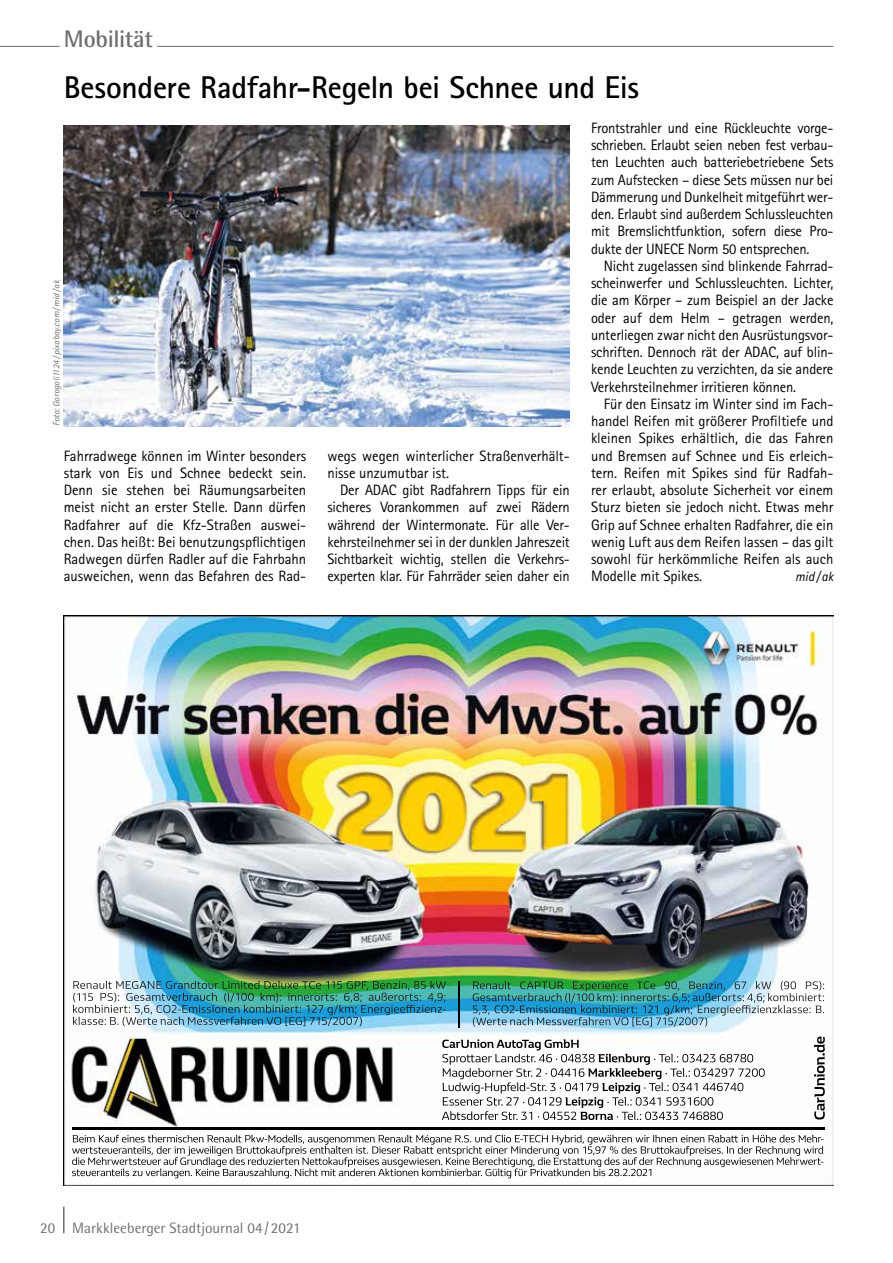
<style>
.page{position:relative;width:893px;height:1263px;background:#fff}
.page>*{position:absolute;margin:0;border:0;box-sizing:border-box;transform-origin:0 0}
.t1{font:700 31.5px "Rotis Sans Serif";letter-spacing:-.01em;color:#000}
.t2{font:700 24px "Rotis Semi Sans";letter-spacing:-.015em;color:#706f6f}
.t3{font:15px/17.2px "Rotis Sans Serif";letter-spacing:-.005em;color:#000;text-align:justify}
.t4{font:15px "Rotis Semi Sans";color:#706f6f}
.t5{font:italic 13.5px "Rotis Sans Serif";color:#000}
.t6{font:italic 9px "Rotis Sans Serif";letter-spacing:-.01em;color:#706f6f}
</style>
<div class="page">
<hr style="left:63px;top:1206px;width:2px;height:27px;background:#706f6f">
<hr style="left:0;top:46px;width:833px;height:1px;background:#706f6f">
<hr style="left:60px;top:46px;width:97px;height:1px;background:#fff">
<img style="left:64px;top:615px;width:769px;height:570px">
<img style="left:72px;top:1128px;width:753px;height:1px">
<img style="left:459px;top:981px;width:1px;height:46px">
<img style="left:64px;top:125px;width:506px;height:301px">
<h2 class="t2" style="left:64px;top:24px;width:91px">Mobilität</h2>
<h1 class="t1" style="left:64px;top:68px;width:577px">Besondere Radfahr-Regeln bei Schnee und Eis</h1>
<p class="t6" style="left:51px;top:426px;width:148px;rotate:-90deg">Foto: Gorogoli1124/pixabay.com/mid/ak</p>
<p class="t3" style="left:64px;top:447px;width:244px">Fahrradwege können im Winter besonders stark von Eis und Schnee bedeckt sein.<br>Denn sie stehen bei Räumungsarbeiten meist nicht an erster Stelle. Dann dürfen Radfahrer auf die Kfz-Straßen auswei&shy;chen. Das heißt: Bei benutzungspflichtigen Radwegen dürfen Radler auf die Fahrbahn ausweichen, wenn das Befahren des Rad-</p>
<p class="t3" style="left:327px;top:447px;width:244px">wegs wegen winterlicher Straßenverhält&shy;nisse unzumutbar ist.</p>
<p class="t3" style="left:327px;top:481px;width:244px;text-indent:13px">Der ADAC gibt Radfahrern Tipps für ein sicheres Vorankommen auf zwei Rädern während der Wintermonate. Für alle Ver&shy;kehrsteilnehmer sei in der dunklen Jahreszeit Sichtbarkeit wichtig, stellen die Verkehrs&shy;experten klar. Für Fahrräder seien daher ein</p>
<p class="t3" style="left:591px;top:119px;width:244px">Frontstrahler und eine Rückleuchte vorge&shy;schrieben. Erlaubt seien neben fest verbau&shy;ten Leuchten auch batteriebetriebene Sets zum Aufstecken – diese Sets müssen nur bei Dämmerung und Dunkelheit mitgeführt wer&shy;den. Erlaubt sind außerdem Schlussleuchten mit Bremslichtfunktion, sofern diese Pro&shy;dukte der UNECE Norm 50 entsprechen.</p>
<p class="t3" style="left:591px;top:257px;width:244px;text-indent:13px">Nicht zugelassen sind blinkende Fahrrad&shy;scheinwerfer und Schlussleuchten. Lichter, die am Körper – zum Beispiel an der Jacke oder auf dem Helm – getragen werden, unterliegen zwar nicht den Ausrüstungsvor&shy;schriften. Dennoch rät der ADAC, auf blin&shy;kende Leuchten zu verzichten, da sie andere Verkehrsteilnehmer irritieren können.</p>
<p class="t3" style="left:591px;top:395px;width:244px;text-indent:13px">Für den Einsatz im Winter sind im Fach&shy;handel Reifen mit größerer Profiltiefe und kleinen Spikes erhältlich, die das Fahren und Bremsen auf Schnee und Eis erleich&shy;tern. Reifen mit Spikes sind für Radfah&shy;rer erlaubt, absolute Sicherheit vor einem Sturz bieten sie jedoch nicht. Etwas mehr Grip auf Schnee erhalten Radfahrer, die ein wenig Luft aus dem Reifen lassen – das gilt sowohl für herkömmliche Reifen als auch Modelle mit Spikes.</p>
<p class="t5" style="left:795px;top:569px;width:40px">mid/ak</p>
<p class="t4" style="left:40px;top:1219px;width:262px">20 Markkleeberger Stadtjournal 04/2021</p>
</div>
